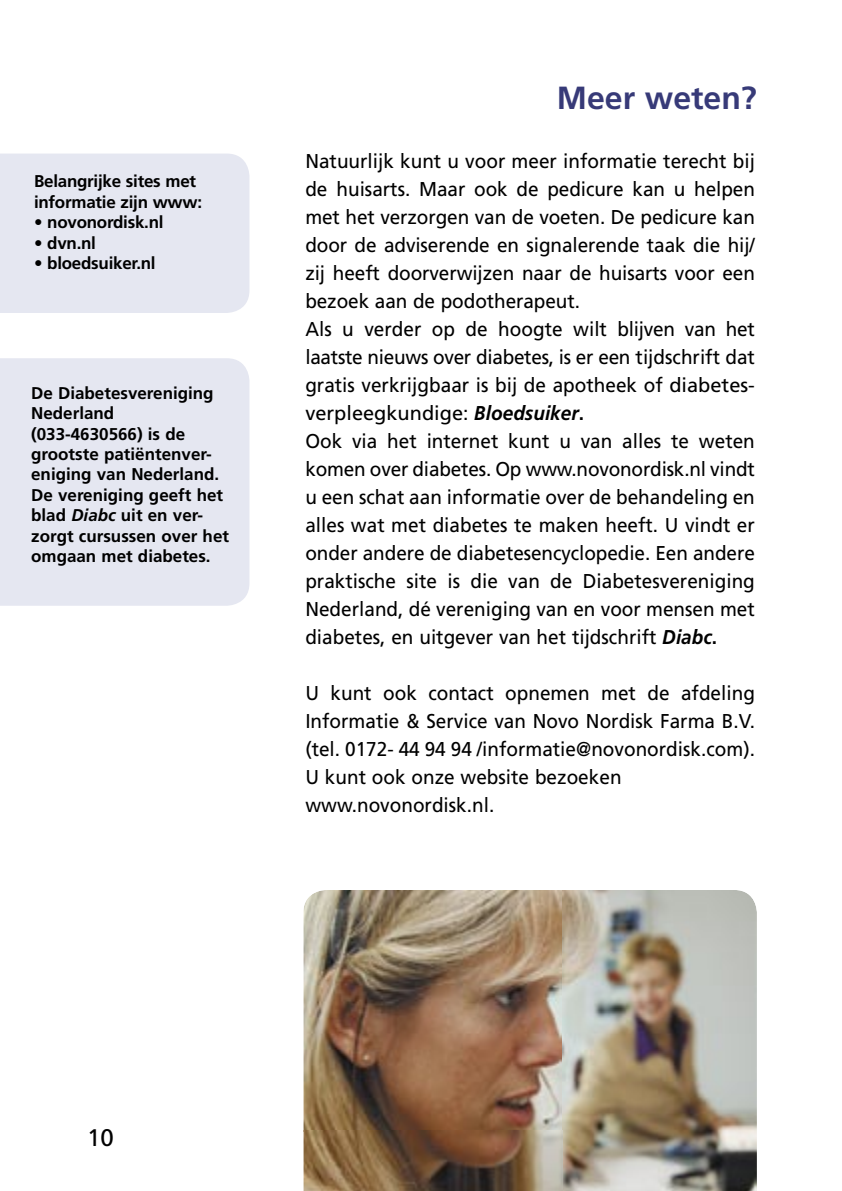
<style>
.page{position:relative;width:842px;height:1191px;background:#fff}
.page>*{position:absolute;margin:0;border:0;box-sizing:border-box;transform-origin:0 0}
.t1{font:700 32px "Frutiger LT";color:#373a78}
.t2{font:24px "Frutiger LT";color:#000}
.t3{font:20px/28px "Frutiger LT";color:#000;scale:.95 1}
.t4{font:700 17px/20.4px "Frutiger LT";color:#000}
.s1{font-style:italic}
.s2{font-weight:700;font-style:italic}
.s3{font-weight:700}
</style>
<div class="page">
<img style="left:303px;top:890px;width:454px;height:301px">
<div style="left:0;top:154px;width:249px;height:159px;background:#e5e7f1"></div>
<div style="left:0;top:358px;width:249px;height:248px;background:#e5e7f1"></div>
<p class="t4" style="left:34px;top:171px;width:170px">Belangrijke sites met informatie zijn www:</p>
<p class="t4" style="left:34px;top:212px;width:131px">• novonordisk.nl</p>
<p class="t4" style="left:34px;top:232px;width:63px">• dvn.nl</p>
<p class="t4" style="left:34px;top:253px;width:123px">• bloedsuiker.nl</p>
<p class="t4" style="left:31px;top:383px;width:199px">De Diabetesvereniging<br>Nederland (033-4630566) is de grootste patiëntenver&shy;eniging van Nederland.<br>De vereniging geeft het blad <span class="s1">Diabc</span> uit en ver&shy;zorgt cursussen over het omgaan met diabetes.</p>
<h1 class="t1" style="left:557px;top:79px;width:202px">Meer weten?</h1>
<p class="t3" style="left:305px;top:147px;width:475px">Natuurlijk kunt u voor meer informatie terecht bij de huisarts. Maar ook de pedicure kan u helpen met het verzorgen van de voeten. De pedicure kan door de adviserende en signalerende taak die hij/ zij heeft doorverwijzen naar de huisarts voor een bezoek aan de podotherapeut.<br>Als u verder op de hoogte wilt blijven van het laatste nieuws over diabetes, is er een tijdschrift dat gratis verkrijgbaar is bij de apotheek of diabetes&shy;verpleegkundige: <span class="s2">Bloedsuiker</span><span class="s3">.<br></span>Ook via het internet kunt u van alles te weten komen over diabetes. Op www.novonordisk.nl vindt u een schat aan informatie over de behandeling en alles wat met diabetes te maken heeft. U vindt er onder andere de diabetesencyclopedie. Een andere praktische site is die van de Diabetes vereniging Nederland, dé vereniging van en voor mensen met diabetes, en uitgever van het tijdschrift <span class="s2">Diabc</span><span class="s3">.</span></p>
<p class="t3" style="left:305px;top:679px;width:475px">U kunt ook contact opnemen met de afdeling Informatie &amp; Service van Novo Nordisk Farma B.V. (tel. 0172- 44 94 94 /informatie@novonordisk.com).<br>U kunt ook onze website bezoeken www.novonordisk.nl.</p>
<p class="t2" style="left:87px;top:1123px;width:28px">10</p>
</div>
